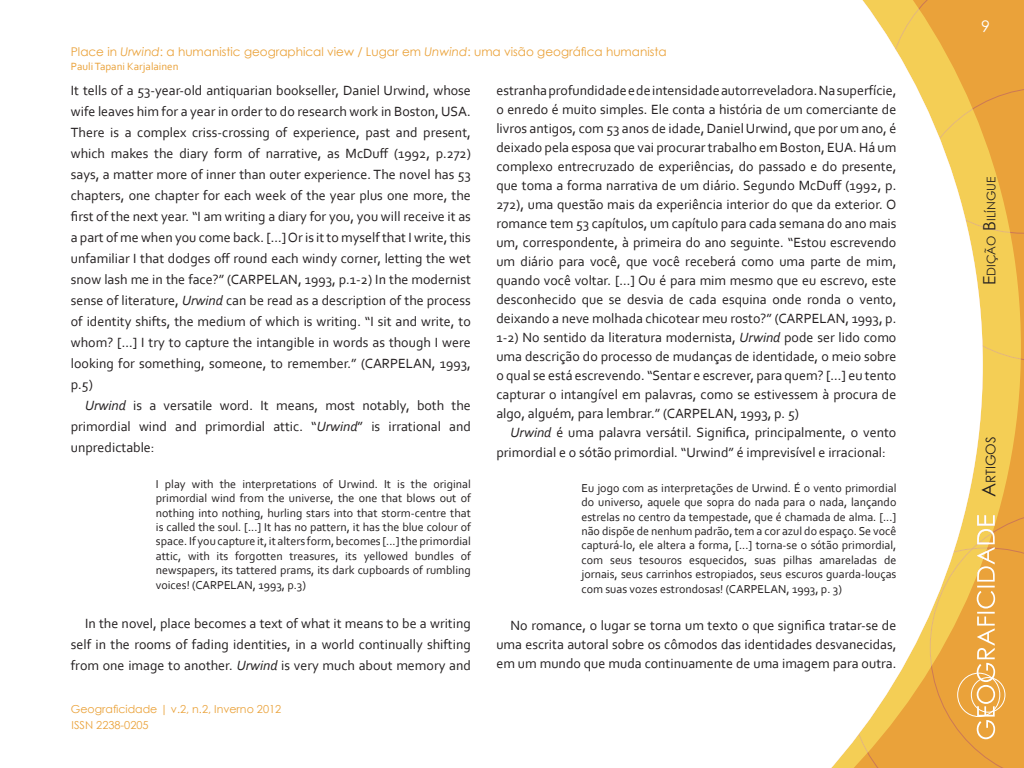
<style>
.page{position:relative;width:1024px;height:768px;background:#fff}
.page>*{position:absolute;margin:0;border:0;box-sizing:border-box;transform-origin:0 0}
.t1{font:16px "Century Gothic";color:#fff}
.corpo{font:14px/19px "Corbel";color:#231f20;text-align:justify}
.t2{font:13.3px "Century Gothic";color:#231f20}
.citacao{font:12px/14.4px "Corbel";color:#231f20;text-align:justify}
.t3{font:12px "Century Gothic";color:#eaa23a}
.t4{font:11.9px "Century Gothic";color:#231f20}
.t5{font:11px "Century Gothic";color:#eaa23a}
.t6{font:11px "Corbel";color:#eaa23a}
.s1{font-style:italic}
.s2{font-size:17px}
.s3{font-size:19px}
</style>
<div class="page">
<svg style="left:1021px;top:87px;width:3px;height:275px"></svg>
<svg style="left:1021px;top:510px;width:3px;height:258px"></svg>
<svg style="left:831px;top:0;width:190px;height:768px"></svg>
<p class="t3" style="left:71px;top:44px;width:597px">Place in <span class="s1">Urwind</span>: a humanistic geographical view / Lugar em <span class="s1">Unwind</span>: uma visão geográfica humanista</p>
<p class="t6" style="left:71px;top:59px;width:109px">Pauli Tapani Karjalainen</p>
<p class="corpo" style="left:71px;top:80px;width:402px;line-height:21px">It tells of a 53-year-old antiquarian bookseller, Daniel Urwind, whose wife leaves him for a year in order to do research work in Boston, USA.<br>There is a complex criss-crossing of experience, past and present, which makes the diary form of narrative, as McDuff (1992, p.272) says, a matter more of inner than outer experience. The novel has 53 chapters, one chapter for each week of the year plus one more, the first of the next year. “I am writing a diary for you, you will receive it as a part of me when you come back. [...] Or is it to myself that I write, this unfamiliar I that dodges off round each windy corner, letting the wet snow lash me in the face?” (CARPELAN, 1993, p.1-2) In the modernist sense of literature, <span class="s1">Urwind</span> can be read as a description of the process of identity shifts, the medium of which is writing. “I sit and write, to whom? [...] I try to capture the intangible in words as though I were looking for something, someone, to remember.” (CARPELAN, 1993, p.5)</p>
<p class="corpo" style="left:71px;top:395px;width:402px;line-height:21px;text-indent:14px"><span class="s1">Urwind</span> is a versatile word. It means, most notably, both the primordial wind and primordial attic. “<span class="s1">Urwind</span>” is irrational and unpredictable:</p>
<p class="citacao" style="left:156px;top:476px;width:317px">I play with the interpretations of Urwind. It is the original primordial wind from the universe, the one that blows out of nothing into nothing, hurling stars into that storm-centre that is called the soul. [...] It has no pattern, it has the blue colour of space. If you capture it, it alters form, becomes [...] the primordial attic, with its forgotten treasures, its yellowed bundles of newspapers, its tattered prams, its dark cupboards of rumbling voices! (CARPELAN, 1993, p.3)</p>
<p class="corpo" style="left:71px;top:612px;width:402px;line-height:21px;text-indent:14px">In the novel, place becomes a text of what it means to be a writing self in the rooms of fading identities, in a world continually shifting from one image to another. <span class="s1">Urwind</span> is very much about memory and</p>
<p class="t5" style="left:71px;top:701px;width:212px">Geograficidade | v.2, n.2, Inverno 2012</p>
<p class="t5" style="left:72px;top:717px;width:79px">ISSN 2238-0205</p>
<p class="corpo" style="left:496px;top:81px;width:402px">estranha profundidade e de intensidade autorreveladora. Na superfície, o enredo é muito simples. Ele conta a história de um comerciante de livros antigos, com 53 anos de idade, Daniel Urwind, que por um ano, é deixado pela esposa que vai procurar trabalho em Boston, EUA. Há um complexo entrecruzado de experiências, do passado e do presente, que toma a forma narrativa de um diário. Segundo McDuff (1992, p.<br>272), uma questão mais da experiência interior do que da exterior. O romance tem 53 capítulos, um capítulo para cada semana do ano mais um, correspondente, à primeira do ano seguinte. “Estou escrevendo um diário para você, que você receberá como uma parte de mim, quando você voltar. [...] Ou é para mim mesmo que eu escrevo, este desconhecido que se desvia de cada esquina onde ronda o vento, deixando a neve molhada chicotear meu rosto?” (CARPELAN, 1993, p.<br>1-2) No sentido da literatura modernista, <span class="s1">Urwind</span> pode ser lido como uma descrição do processo de mudanças de identidade, o meio sobre o qual se está escrevendo. “Sentar e escrever, para quem? [...] eu tento capturar o intangível em palavras, como se estivessem à procura de algo, alguém, para lembrar.” (CARPELAN, 1993, p. 5)</p>
<p class="corpo" style="left:496px;top:422px;width:402px;line-height:20px;text-indent:14px"><span class="s1">Urwind</span> é uma palavra versátil. Significa, principalmente, o vento primordial e o sótão primordial. “Urwind” é imprevisível e irracional:</p>
<p class="citacao" style="left:581px;top:480px;width:317px">Eu jogo com as interpretações de Urwind. É o vento primordial do universo, aquele que sopra do nada para o nada, lançando estrelas no centro da tempestade, que é chamada de alma. [...] não dispõe de nenhum padrão, tem a cor azul do espaço. Se você capturá-lo, ele altera a forma, [...] torna-se o sótão primordial, com seus tesouros esquecidos, suas pilhas amareladas de jornais, seus carrinhos estropiados, seus escuros guarda-louças com suas vozes estrondosas! (CARPELAN, 1993, p. 3)</p>
<p class="corpo" style="left:496px;top:615px;width:402px;text-indent:14px">No romance, o lugar se torna um texto o que significa tratar-se de uma escrita autoral sobre os cômodos das identidades desvanecidas, em um mundo que muda continuamente de uma imagem para outra.</p>
<p class="t1" style="left:981px;top:15px;width:10px">9</p>
<p class="t4" style="left:983px;top:285px;width:108px;rotate:-90deg"><span class="s2">E</span>dição <span class="s2">B</span>ilíngue</p>
<p class="t2" style="left:981px;top:497px;width:62px;rotate:-90deg"><span class="s3">A</span>rtigos</p>
</div>
